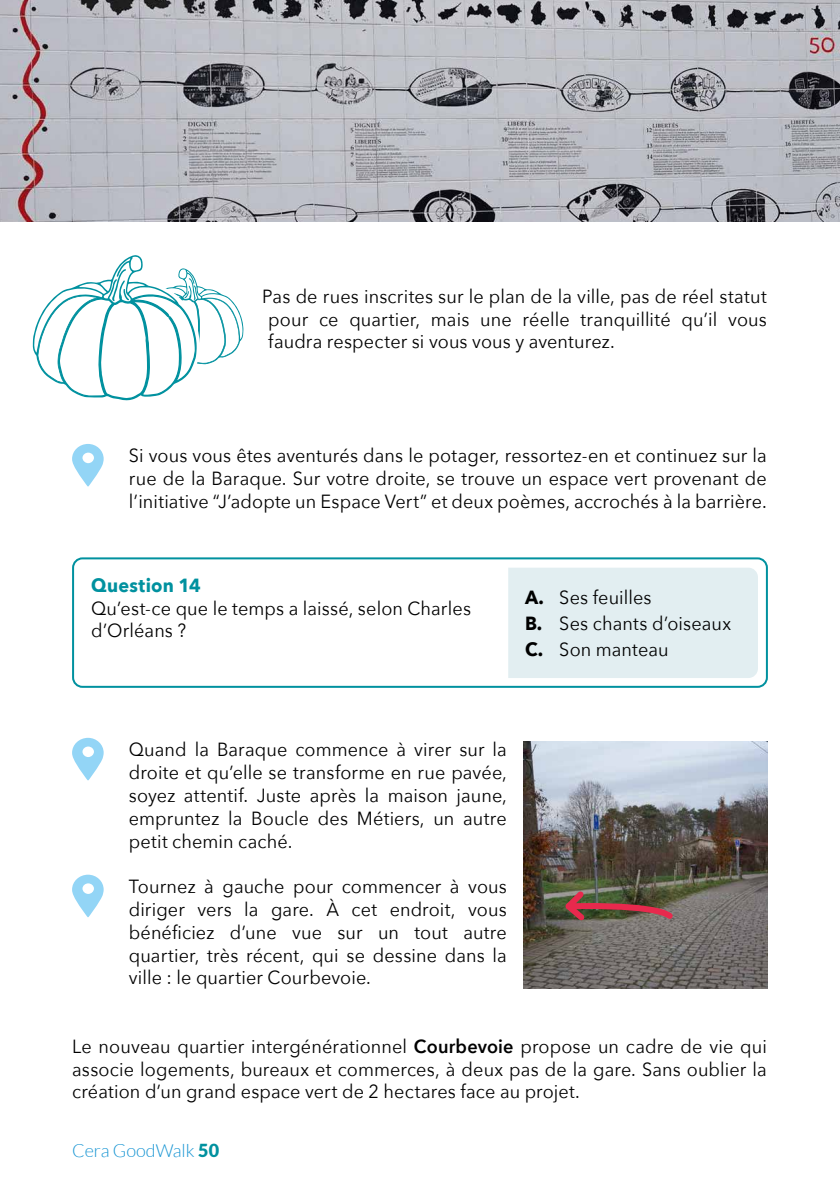
<style>
.page{position:relative;width:840px;height:1191px;background:#fff}
.page>*{position:absolute;margin:0;border:0;box-sizing:border-box;transform-origin:0 0}
.t1{font:19px/22.8px "Avenir Next";letter-spacing:.005em;color:#000;text-align:justify;scale:.95 1}
.t2{font:700 19px "Avenir Next";letter-spacing:.01em;color:#00919f;scale:.95 1}
.t3{font:300 18px "Lato";color:#1895d3}
.s1{font-weight:700}
.s2{font-weight:600}
.s3{font-weight:900;color:#00919f}
</style>
<div class="page">
<svg style="left:72px;top:444px;width:32px;height:42px"></svg>
<div style="left:72px;top:557px;width:695px;height:131px;border:2px solid #00919f;border-radius:9px"></div>
<div style="left:508px;top:568px;width:249px;height:110px;background:#e2eef1"></div>
<svg style="left:72px;top:738px;width:32px;height:42px"></svg>
<svg style="left:72px;top:874px;width:32px;height:43px"></svg>
<img style="left:0;top:0;width:839px;height:221px">
<img style="left:523px;top:741px;width:244px;height:247px">
<svg style="left:559px;top:886px;width:118px;height:39px;background:#74564a"></svg>
<svg style="left:32px;top:255px;width:211px;height:146px"></svg>
<p class="t1" style="left:268px;top:284px;width:526px;text-indent:-6px">Pas de rues inscrites sur le plan de la ville, pas de réel statut pour ce quartier, mais une réelle tranquillité qu’il vous faudra respecter si vous vous y aventurez.</p>
<p class="t1" style="left:129px;top:443px;width:672px">Si vous vous êtes aventurés dans le potager, ressortez-en et continuez sur la rue de la Baraque. Sur votre droite, se trouve un espace vert provenant de l’initiative “J’adopte un Espace Vert” et deux poèmes, accrochés à la barrière.</p>
<p class="t2" style="left:91px;top:569px;width:117px">Question 14</p>
<p class="t1" style="left:91px;top:596px;width:401px">Qu’est-ce que le temps a laissé, selon Charles d’Orléans ?</p>
<p class="t1" style="left:525px;top:585px;width:134px"><span class="s1">A.</span> Ses feuilles</p>
<p class="t1" style="left:525px;top:611px;width:218px"><span class="s1">B.</span> Ses chants d’oiseaux</p>
<p class="t1" style="left:525px;top:637px;width:152px"><span class="s1">C.</span> Son manteau</p>
<p class="t1" style="left:129px;top:737px;width:399px">Quand la Baraque commence à virer sur la droite et qu’elle se transforme en rue pavée, soyez attentif. Juste après la maison jaune, empruntez la Boucle des Métiers, un autre petit chemin caché.</p>
<p class="t1" style="left:129px;top:874px;width:399px">Tournez à gauche pour commencer à vous diriger vers la gare. À cet endroit, vous bénéficiez d’une vue sur un tout autre quartier, très récent, qui se dessine dans la ville : le quartier Courbevoie.</p>
<p class="t1" style="left:72px;top:1034px;width:732px">Le nouveau quartier intergénérationnel <span class="s2">Courbevoie</span> propose un cadre de vie qui associe logements, bureaux et commerces, à deux pas de la gare. Sans oublier la création d’un grand espace vert de 2 hectares face au projet.</p>
<p class="t3" style="left:72px;top:1140px;width:148px">Cera GoodWalk <span class="s3">50</span></p>
</div>
